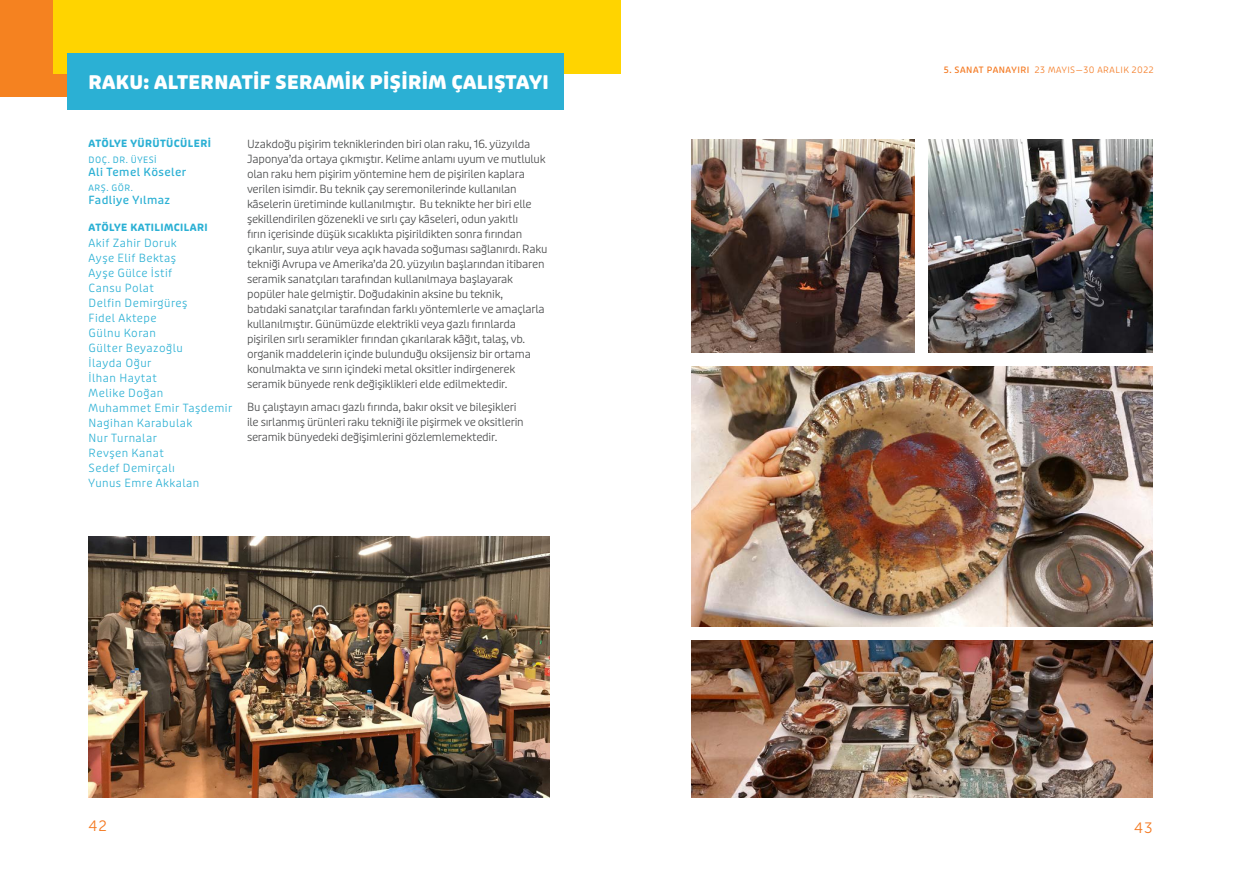
<style>
.page{position:relative;width:1241px;height:886px;background:#fff}
.page>*{position:absolute;margin:0;border:0;box-sizing:border-box;transform-origin:0 0}
.t1{font:700 expanded 18.75px "Puffin Display Soft";letter-spacing:.02em;color:#fff}
.t2{font:15px "Museo Sans 300";color:#f47921}
.t3{font:300 11.25px/15px "Puffin Display Soft";letter-spacing:-.02em;color:#494a4b}
.t4{font:300 11.25px "Puffin Display Soft";letter-spacing:.04em;color:#2bb0d4}
.t5{font:11.25px "Puffin Display Soft Medm";letter-spacing:.04em;color:#2bb0d4}
.t6{font:700 10px "Puffin Display Soft";letter-spacing:.04em;color:#2bb0d4}
.t7{font:300 8.75px "Puffin Display Soft";letter-spacing:.06em;color:#f47921}
.t8{font:8.75px "Puffin Display Soft";letter-spacing:.06em;color:#2bb0d4}
.s1{font-family:"Puffin Display Soft Medm";font-weight:400}
</style>
<div class="page">
<img style="left:89px;top:537px;width:460px;height:260px">
<div style="left:0;top:0;width:74px;height:96px;background:#f58220"></div>
<div style="left:53px;top:0;width:567px;height:74px;background:#ffd400"></div>
<div style="left:68px;top:53px;width:495px;height:56px;background:#2bb0d4"></div>
<img style="left:691px;top:641px;width:461px;height:156px">
<img style="left:928px;top:139px;width:224px;height:214px">
<img style="left:691px;top:139px;width:223px;height:214px">
<img style="left:691px;top:366px;width:461px;height:261px">
<p class="t1" style="left:89px;top:70px;width:461px">RAKU: ALTERNATİF SERAMİK PİŞİRİM ÇALIŞTAYI</p>
<p class="t6" style="left:89px;top:138px;width:124px">ATÖLYE YÜRÜTÜCÜLERİ</p>
<p class="t8" style="left:89px;top:154px;width:70px">DOÇ. DR. ÜYESİ</p>
<p class="t8" style="left:89px;top:183px;width:46px">ARŞ. GÖR.</p>
<p class="t5" style="left:89px;top:165px;width:99px">Ali Temel Köseler</p>
<p class="t5" style="left:89px;top:193px;width:83px">Fadliye Yılmaz</p>
<p class="t4" style="left:89px;top:236px;width:90px">Akif Zahir Doruk</p>
<p class="t4" style="left:89px;top:251px;width:89px">Ayşe Elif Bektaş</p>
<p class="t4" style="left:89px;top:266px;width:85px">Ayşe Gülce İstif</p>
<p class="t4" style="left:89px;top:281px;width:67px">Cansu Polat</p>
<p class="t4" style="left:89px;top:296px;width:100px">Delfin Demirgüreş</p>
<p class="t4" style="left:89px;top:311px;width:70px">Fidel Aktepe</p>
<p class="t4" style="left:89px;top:326px;width:69px">Gülnu Koran</p>
<p class="t4" style="left:89px;top:341px;width:96px">Gülter Beyazoğlu</p>
<p class="t4" style="left:89px;top:356px;width:64px">İlayda Oğur</p>
<p class="t4" style="left:89px;top:371px;width:70px">İlhan Haytat</p>
<p class="t4" style="left:89px;top:386px;width:76px">Melike Doğan</p>
<p class="t4" style="left:89px;top:401px;width:145px">Muhammet Emir Taşdemir</p>
<p class="t4" style="left:89px;top:416px;width:105px">Nagihan Karabulak</p>
<p class="t4" style="left:89px;top:431px;width:70px">Nur Turnalar</p>
<p class="t4" style="left:89px;top:446px;width:77px">Revşen Kanat</p>
<p class="t4" style="left:89px;top:461px;width:88px">Sedef Demirçalı</p>
<p class="t4" style="left:89px;top:476px;width:112px">Yunus Emre Akkalan</p>
<p class="t6" style="left:89px;top:222px;width:121px">ATÖLYE KATILIMCILARI</p>
<p class="t3" style="left:247px;top:137px;width:302px">Uzakdoğu pişirim tekniklerinden biri olan raku, 16. yüzyılda Japonya’da ortaya çıkmıştır. Kelime anlamı uyum ve mutluluk olan raku hem pişirim yöntemine hem de pişirilen kaplara verilen isimdir. Bu teknik çay seremonilerinde kullanılan kâselerin üretiminde kullanılmıştır. Bu teknikte her biri elle şekillendirilen gözenekli ve sırlı çay kâseleri, odun yakıtlı<br>fırın içerisinde düşük sıcaklıkta pişirildikten sonra fırından çıkarılır, suya atılır veya açık havada soğuması sağlanırdı. Raku tekniği Avrupa ve Amerika’da 20. yüzyılın başlarından itibaren seramik sanatçıları tarafından kullanılmaya başlayarak popüler hale gelmiştir. Doğudakinin aksine bu teknik,<br>batıdaki sanatçılar tarafından farklı yöntemlerle ve amaçlarla kullanılmıştır. Günümüzde elektrikli veya gazlı fırınlarda pişirilen sırlı seramikler fırından çıkarılarak kâğıt, talaş, vb. organik maddelerin içinde bulunduğu oksijensiz bir ortama konulmakta ve sırın içindeki metal oksitler indirgenerek seramik bünyede renk değişiklikleri elde edilmektedir.</p>
<p class="t3" style="left:247px;top:399px;width:278px">Bu çalıştayın amacı gazlı fırında, bakır oksit ve bileşikleri ile sırlanmış ürünleri raku tekniği ile pişirmek ve oksitlerin seramik bünyedeki değişimlerini gözlemlemektedir.</p>
<h2 class="t2" style="left:89px;top:818px;width:20px">42</h2>
<p class="t7" style="left:943px;top:65px;width:211px"><span class="s1">5. SANAT PANAYIRI</span> 23 MAYIS—30 ARALIK 2022</p>
<h2 class="t2" style="left:1133px;top:820px;width:20px">43</h2>
</div>
